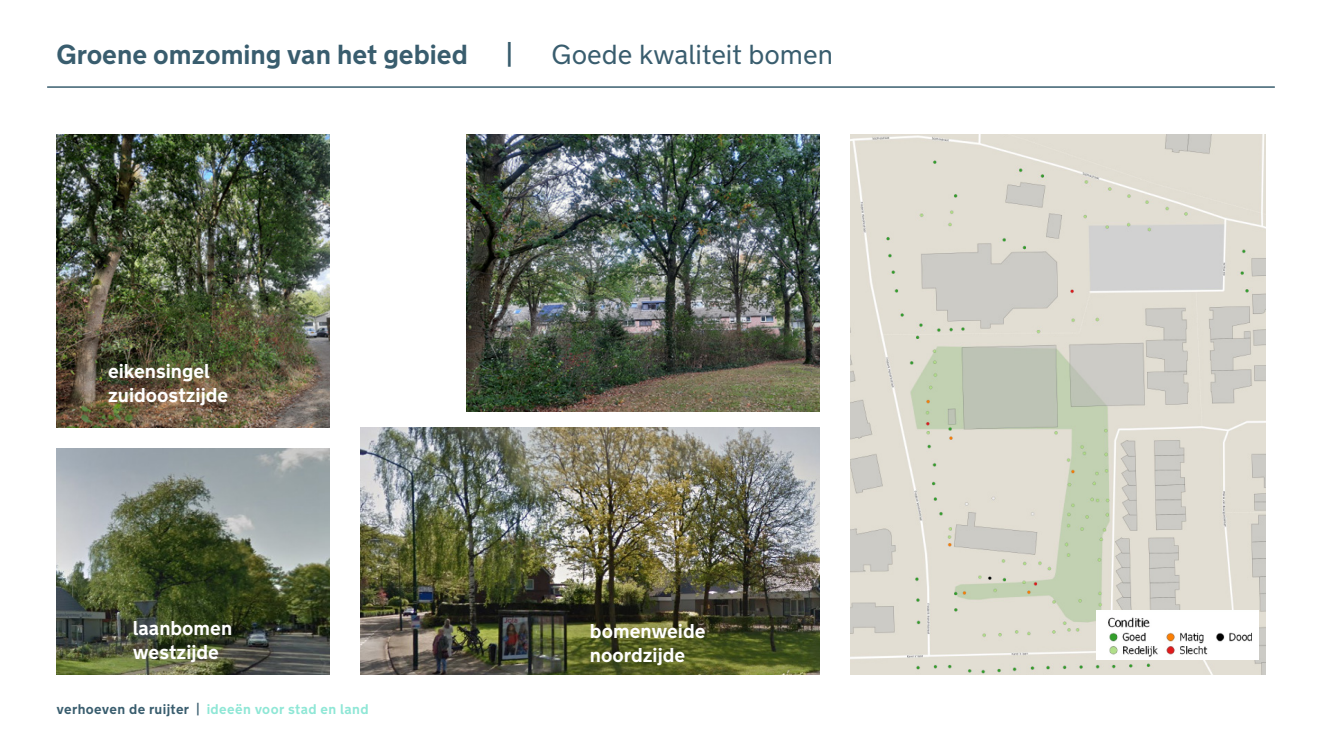
<style>
.page{position:relative;width:1322px;height:745px;background:#fff}
.page>*{position:absolute;margin:0;border:0;box-sizing:border-box;transform-origin:0 0}
.t1{font:700 27.5px "New Transport";color:#395d6e}
.t2{font:27.5px "New Transport";color:#395d6e}
.t3{font:700 20px "New Transport";color:#fff}
.t4{font:700 14px "New Transport";letter-spacing:.03em;color:#8fe7d6}
.s1{color:#395d6e}
</style>
<div class="page">
<hr style="left:47px;top:87px;width:1227px;height:1px;background:#395d6e">
<img style="left:467px;top:134px;width:352px;height:277px">
<img style="left:57px;top:134px;width:272px;height:293px">
<img style="left:851px;top:134px;width:414px;height:539px">
<img style="left:1096px;top:610px;width:162px;height:49px">
<img style="left:360px;top:427px;width:459px;height:246px">
<img style="left:57px;top:448px;width:272px;height:225px">
<p class="t1" style="left:57px;top:37px;width:413px">Groene omzoming van het gebied</p>
<p class="t1" style="left:507px;top:37px;width:7px">|</p>
<p class="t2" style="left:552px;top:38px;width:283px">Goede kwaliteit bomen</p>
<p class="t3" style="left:108px;top:358px;width:103px">eikensingel</p>
<p class="t3" style="left:108px;top:382px;width:122px">zuidoostzijde</p>
<p class="t3" style="left:133px;top:614px;width:101px">laanbomen</p>
<p class="t3" style="left:133px;top:638px;width:88px">westzijde</p>
<p class="t4" style="left:57px;top:699px;width:313px"><span class="s1">verhoeven de ruijter |</span> ideeën voor stad en land</p>
<p class="t3" style="left:590px;top:618px;width:117px">bomenweide</p>
<p class="t3" style="left:590px;top:642px;width:97px">noordzijde</p>
</div>
